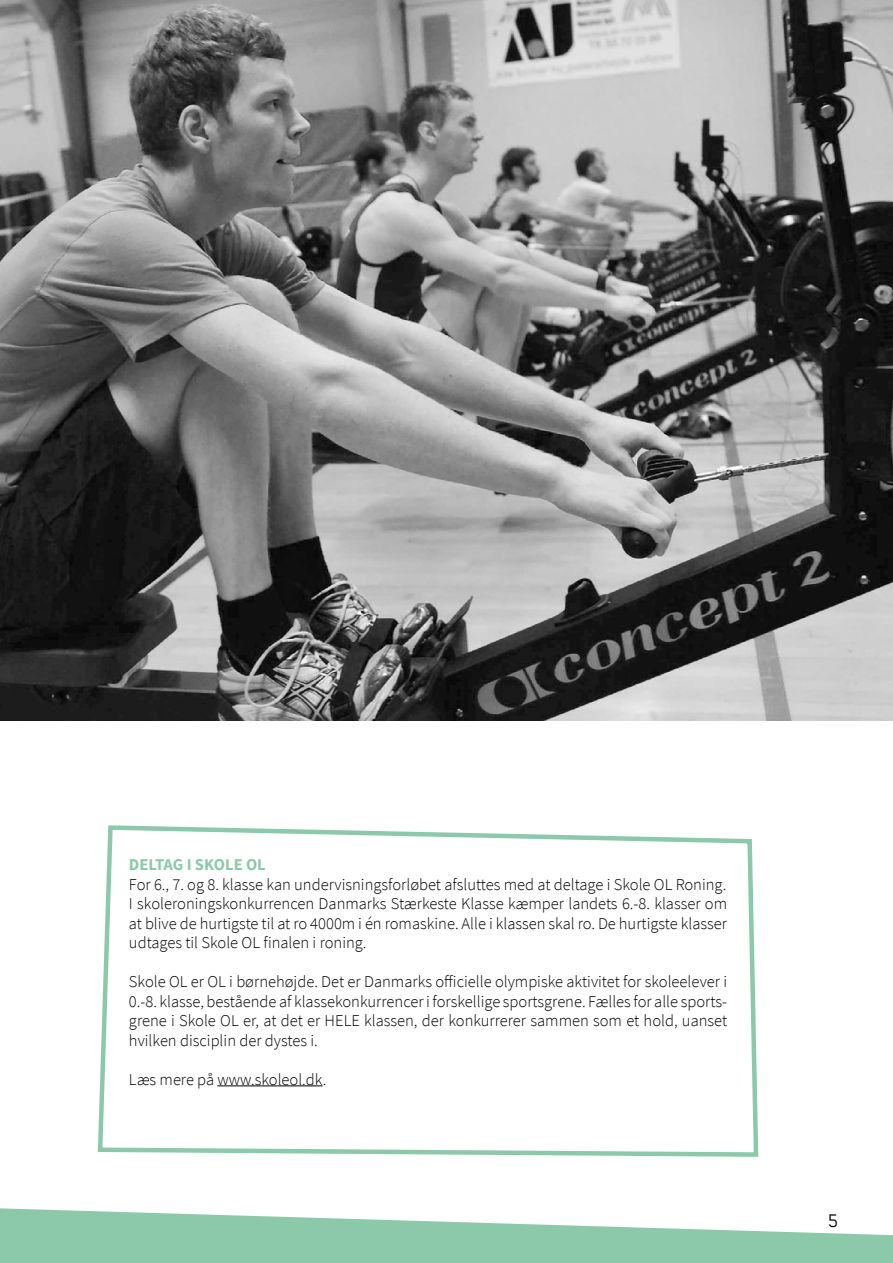
<style>
.page{position:relative;width:893px;height:1263px;background:#fff}
.page>*{position:absolute;margin:0;border:0;box-sizing:border-box;transform-origin:0 0}
.t1{font:21px "Blender";color:#000}
.t2{font:300 16.5px/19.5px "Source Sans Pro";color:#000;text-align:justify}
.t3{font:700 16.5px "Source Sans Pro";color:#8cc9aa}
</style>
<div class="page">
<svg style="left:0;top:1208px;width:893px;height:55px;fill:#8cc9aa"></svg>
<svg style="left:97px;top:825px;width:662px;height:332px"></svg>
<img style="left:0;top:0;width:893px;height:721px">
<p class="t3" style="left:129px;top:853px;width:138px">DELTAG I SKOLE OL</p>
<p class="t2" style="left:129px;top:874px;width:600px">For 6., 7. og 8. klasse kan undervisningsforløbet afsluttes med at deltage i Skole OL Roning.<br>I skoleroningskonkurrencen Danmarks Stærkeste Klasse kæmper landets 6.-8. klasser om at blive de hurtigste til at ro 4000m i én romaskine. Alle i klassen skal ro. De hurtigste klasser udtages til Skole OL finalen i roning.</p>
<p class="t2" style="left:129px;top:972px;width:600px">Skole OL er OL i børnehøjde. Det er Danmarks officielle olympiske aktivitet for skoleelever i 0.-8. klasse, bestående af klassekonkurrencer i forskellige sportsgrene. Fælles for alle sports&shy;grene i Skole OL er, at det er HELE klassen, der konkurrerer sammen som et hold, uanset hvilken disciplin der dystes i.</p>
<p class="t2" style="left:129px;top:1069px;width:199px">Læs mere på www.skoleol.dk.</p>
<p class="t1" style="left:828px;top:1209px;width:12px">5</p>
</div>
